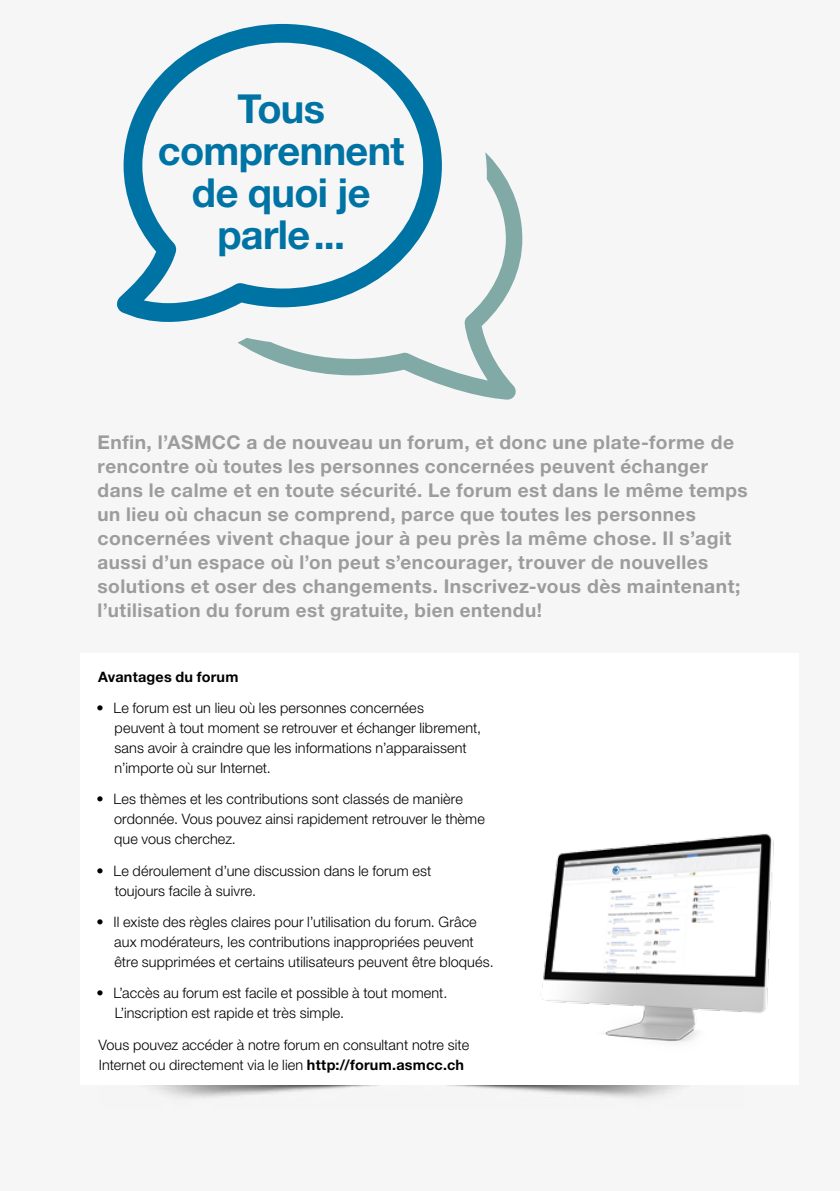
<style>
.page{position:relative;width:840px;height:1191px;background:#fff}
.page>*{position:absolute;margin:0;border:0;box-sizing:border-box;transform-origin:0 0}
.t1{font:700 40px/42px "Helvetica Neue LT Pro";letter-spacing:-.015em;color:#0073a5;text-align:center}
.t2{font:700 19px/24px "Helvetica Neue LT Pro";letter-spacing:.025em;color:#9c9c9d}
.t3{font:300 14.4px/20px "Helvetica Neue LT Pro";letter-spacing:.01em;color:#000}
.t4{font:700 14.4px "Helvetica Neue LT Pro";letter-spacing:.015em;color:#000}
.s1{font-weight:700}
</style>
<div class="page">
<div style="left:0;top:0;width:839px;height:1191px;background:#f6f6f6"></div>
<img style="left:149px;top:1085px;width:533px;height:13px">
<div style="left:80px;top:654px;width:718px;height:431px;background:#fff"></div>
<svg style="left:117px;top:23px;width:319px;height:299px"></svg>
<svg style="left:217px;top:125px;width:306px;height:275px"></svg>
<img style="left:540px;top:834px;width:234px;height:208px">
<h1 class="t1" style="left:158px;top:87px;width:248px">Tous comprennent de quoi je parle...</h1>
<p class="t2" style="left:97px;top:429px;width:651px">Enfin, l’ASMCC a de nouveau un forum, et donc une plate-forme de rencontre où toutes les personnes concernées peuvent échanger dans le calme et en toute sécurité. Le forum est dans le même temps un lieu où chacun se comprend, parce que toutes les personnes concernées vivent chaque jour à peu près la même chose. Il s’agit aussi d’un espace où l’on peut s’encourager, trouver de nouvelles solutions et oser des changements. Inscrivez-vous dès maintenant; l’utilisation du forum est gratuite, bien entendu!</p>
<p class="t4" style="left:98px;top:667px;width:142px">Avantages du forum</p>
<p class="t3" style="left:114px;top:697px;width:368px;text-indent:-18px">• Le forum est un lieu où les personnes concernées<br>peuvent à tout moment se retrouver et échanger librement, sans avoir à craindre que les informations n’apparaissent n’importe où sur Internet.</p>
<p class="t3" style="left:114px;top:789px;width:372px;text-indent:-17px">• Les thèmes et les contributions sont classés de manière ordonnée. Vous pouvez ainsi rapidement retrouver le thème que vous cherchez.</p>
<p class="t3" style="left:115px;top:860px;width:318px;text-indent:-18px">• Le déroulement d’une discussion dans le forum est toujours facile à suivre.</p>
<p class="t3" style="left:114px;top:911px;width:381px;text-indent:-18px">• Il existe des règles claires pour l’utilisation du forum. Grâce aux modérateurs, les contributions inappropriées peuvent être supprimées et certains utilisateurs peuvent être bloqués.</p>
<p class="t3" style="left:115px;top:983px;width:333px;text-indent:-18px">• L’accès au forum est facile et possible à tout moment.<br>L’inscription est rapide et très simple.</p>
<p class="t3" style="left:98px;top:1034px;width:372px">Vous pouvez accéder à notre forum en consultant notre site<br>Internet ou directement via le lien <span class="s1">http://forum.asmcc.ch</span></p>
</div>
